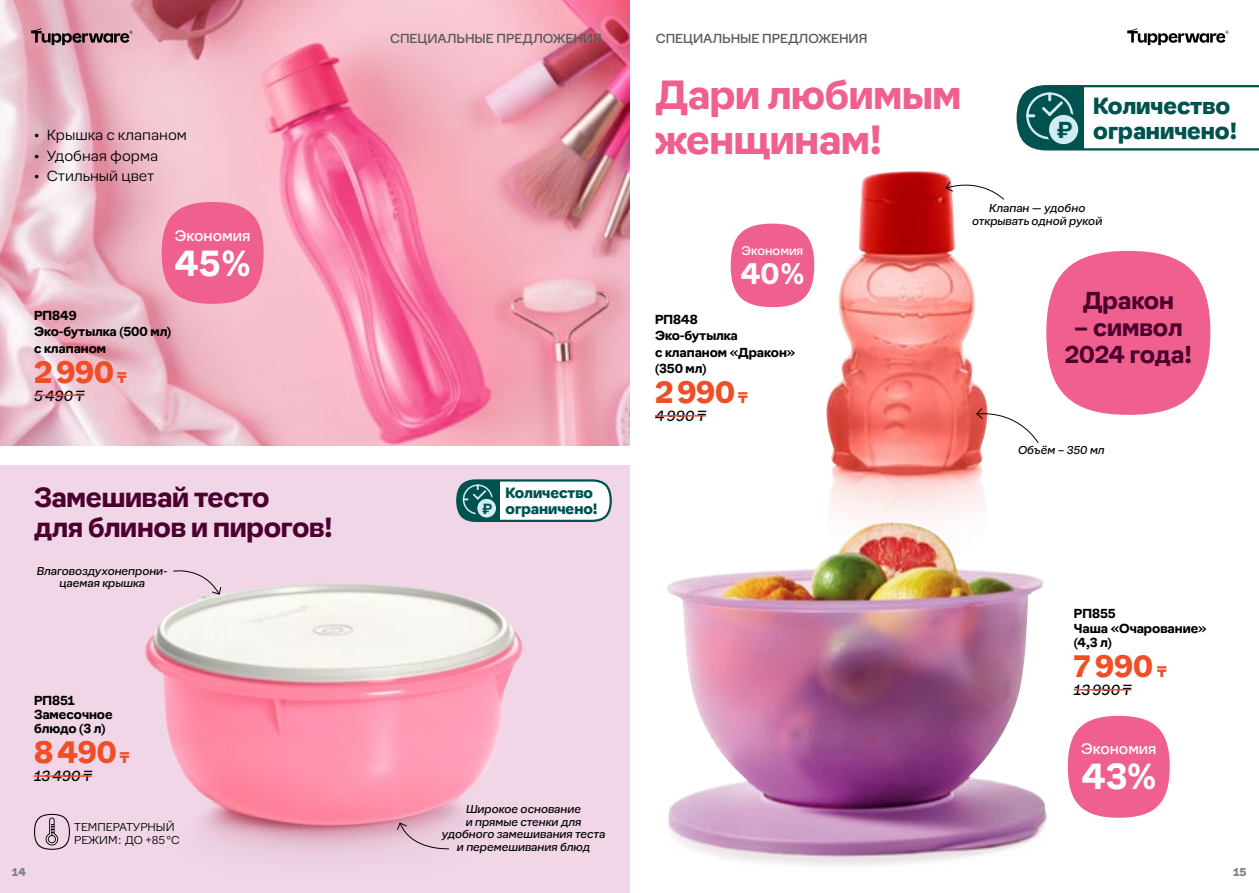
<style>
.page{position:relative;width:1259px;height:893px;background:#fff}
.page>*{position:absolute;margin:0;border:0;box-sizing:border-box;transform-origin:0 0}
.t1{font:700 37.5px/45px "Earl Sans";letter-spacing:-.01em;color:#f0608f}
.t2{font:700 33.3px "Earl Sans";color:#fff}
.t3{font:900 28.5px "Earl Sans";color:#f04e27}
.t4{font:700 27.3px "Earl Sans";color:#fff}
.t5{font:700 25.5px/30.6px "Earl Sans";letter-spacing:-.01em;color:#4c002e}
.t6{font:700 22.5px/27px "Earl Sans";color:#4c002e;text-align:center}
.t7{font:900 21.6px/24.9px "Earl Sans";color:#00524f}
.t8{font:700 21.3px "Earl Sans";color:#00524f}
.t9{font:14.1px "Earl Sans";color:#fff}
.t10{font:900 13.8px/15.9px "Earl Sans";color:#00524f}
.t11{font:700 13.65px "Earl Sans";color:#00524f}
.t12{font:300 13.5px "Earl Sans";color:#000}
.t13{font:italic 13.5px "Earl Sans";letter-spacing:.03em;color:#000}
.t14{font:700 12px/16.5px "Earl Sans";color:#000}
.t15{font:12px "Earl Sans";color:#58595b}
.t16{font:11.55px "Earl Sans";color:#fff}
.t17{font:italic 10.5px/12.6px "Earl Sans";color:#000;text-align:center}
.t18{font:300 10.5px/12.6px "Earl Sans";color:#000}
.t19{font:900 10.5px "Earl Sans";color:#808285}
.s1{font-weight:400}
.s2{font-size:14.25px}
</style>
<div class="page">
<img style="left:0;top:0;width:629px;height:446px">
<hr style="left:34px;top:395px;width:50px;height:1px;background:#f04e27">
<div style="left:0;top:466px;width:629px;height:427px;background:#f0d6e7"></div>
<img style="left:145px;top:583px;width:377px;height:242px">
<hr style="left:34px;top:775px;width:58px;height:2px;background:#f04e27">
<svg style="left:34px;top:814px;width:36px;height:36px"></svg>
<svg style="left:172px;top:570px;width:50px;height:25px"></svg>
<svg style="left:396px;top:822px;width:54px;height:29px"></svg>
<svg style="left:456px;top:479px;width:156px;height:43px;background:#b4cbcb"></svg>
<img style="left:829px;top:474px;width:156px;height:49px">
<img style="left:826px;top:171px;width:161px;height:303px">
<hr style="left:655px;top:415px;width:51px;height:2px;background:#f04e27">
<div style="left:1046px;top:251px;width:164px;height:164px;background:#f0608f;border-radius:50%"></div>
<svg style="left:945px;top:177px;width:59px;height:23px"></svg>
<svg style="left:975px;top:407px;width:64px;height:37px"></svg>
<div style="left:730px;top:224px;width:84px;height:83px;background:#f0608f;border-radius:50%"></div>
<div style="left:162px;top:202px;width:102px;height:102px;background:#f0608f;border-radius:50%"></div>
<div style="left:1067px;top:716px;width:102px;height:102px;background:#f0608f;border-radius:50%"></div>
<svg style="left:1016px;top:85px;width:243px;height:66px"></svg>
<hr style="left:1074px;top:689px;width:57px;height:1px;background:#f04e27">
<img style="left:667px;top:523px;width:329px;height:343px">
<svg style="left:1127px;top:28px;width:102px;height:18px"></svg>
<svg style="left:24px;top:21px;width:113px;height:29px;background:#bd8c98"></svg>
<p class="t12" style="left:34px;top:124px;width:154px"><span class="s1">•</span> Крышка с клапаном</p>
<p class="t12" style="left:34px;top:145px;width:126px"><span class="s1">•</span> Удобная форма</p>
<p class="t12" style="left:34px;top:165px;width:122px"><span class="s1">•</span> Стильный цвет</p>
<h3 class="t9" style="left:175px;top:223px;width:77px">Экономия</h3>
<h2 class="t2" style="left:175px;top:234px;width:77px">45%</h2>
<p class="t14" style="left:34px;top:306px;width:139px">РП849<br>Эко-бутылка (500 мл) с клапаном</p>
<h3 class="t3" style="left:34px;top:347px;width:94px">2990 <span class="s2">₸</span></h3>
<p class="t13" style="left:34px;top:384px;width:52px">5490₸</p>
<h3 class="t5" style="left:34px;top:479px;width:300px">Замешивай тесто<br>для блинов и пирогов!</h3>
<p class="t17" style="left:37px;top:564px;width:132px">Влаговоздухонепрони&shy;цаемая крышка</p>
<p class="t14" style="left:34px;top:692px;width:80px;line-height:14.4px">РП851<br>Замесочное блюдо (3 л)</p>
<h3 class="t3" style="left:34px;top:727px;width:97px">8 490 <span class="s2">₸</span></h3>
<p class="t13" style="left:34px;top:765px;width:59px">13 490 ₸</p>
<p class="t18" style="left:74px;top:820px;width:107px">ТЕМПЕРАТУРНЫЙ<br>РЕЖИМ: ДО +85 °С</p>
<p class="t15" style="left:390px;top:28px;width:213px">СПЕЦИАЛЬНЫЕ ПРЕДЛОЖЕНИЯ</p>
<p class="t15" style="left:655px;top:28px;width:213px">СПЕЦИАЛЬНЫЕ ПРЕДЛОЖЕНИЯ</p>
<h1 class="t1" style="left:655px;top:69px;width:308px">Дари любимым женщинам!</h1>
<h3 class="t8" style="left:1057px;top:112px;width:17px">₽</h3>
<h3 class="t7" style="left:1093px;top:91px;width:145px">Количество ограничено!</h3>
<h3 class="t11" style="left:482px;top:497px;width:11px">₽</h3>
<h3 class="t10" style="left:505px;top:484px;width:94px">Количество ограничено!</h3>
<p class="t16" style="left:741px;top:241px;width:63px">Экономия</p>
<h3 class="t4" style="left:741px;top:250px;width:65px">40%</h3>
<p class="t14" style="left:655px;top:310px;width:142px">РП848<br>Эко-бутылка<br>с клапаном «Дракон» (350 мл)</p>
<h3 class="t3" style="left:655px;top:367px;width:94px">2990 <span class="s2">₸</span></h3>
<p class="t13" style="left:655px;top:404px;width:52px">4990₸</p>
<p class="t17" style="left:972px;top:201px;width:132px">Клапан — удобно открывать одной рукой</p>
<h3 class="t6" style="left:1082px;top:285px;width:93px">Дракон</h3>
<h3 class="t6" style="left:1064px;top:312px;width:129px">– символ<br>2024 года!</h3>
<p class="t17" style="left:1018px;top:443px;width:88px">Объём – 350 мл</p>
<p class="t17" style="left:442px;top:802px;width:165px">Широкое основание<br>и прямые стенки для удобного замешивания теста и перемешивания блюд</p>
<p class="t14" style="left:1074px;top:605px;width:134px;line-height:14.4px">РП855<br>Чаша «Очарование» (4,3 л)</p>
<h3 class="t3" style="left:1074px;top:641px;width:94px">7990 <span class="s2">₸</span></h3>
<p class="t13" style="left:1074px;top:678px;width:59px">13 990 ₸</p>
<h3 class="t9" style="left:1081px;top:737px;width:77px">Экономия</h3>
<h2 class="t2" style="left:1081px;top:748px;width:76px">43%</h2>
<p class="t19" style="left:12px;top:863px;width:15px">14</p>
<p class="t19" style="left:1233px;top:863px;width:14px">15</p>
</div>
